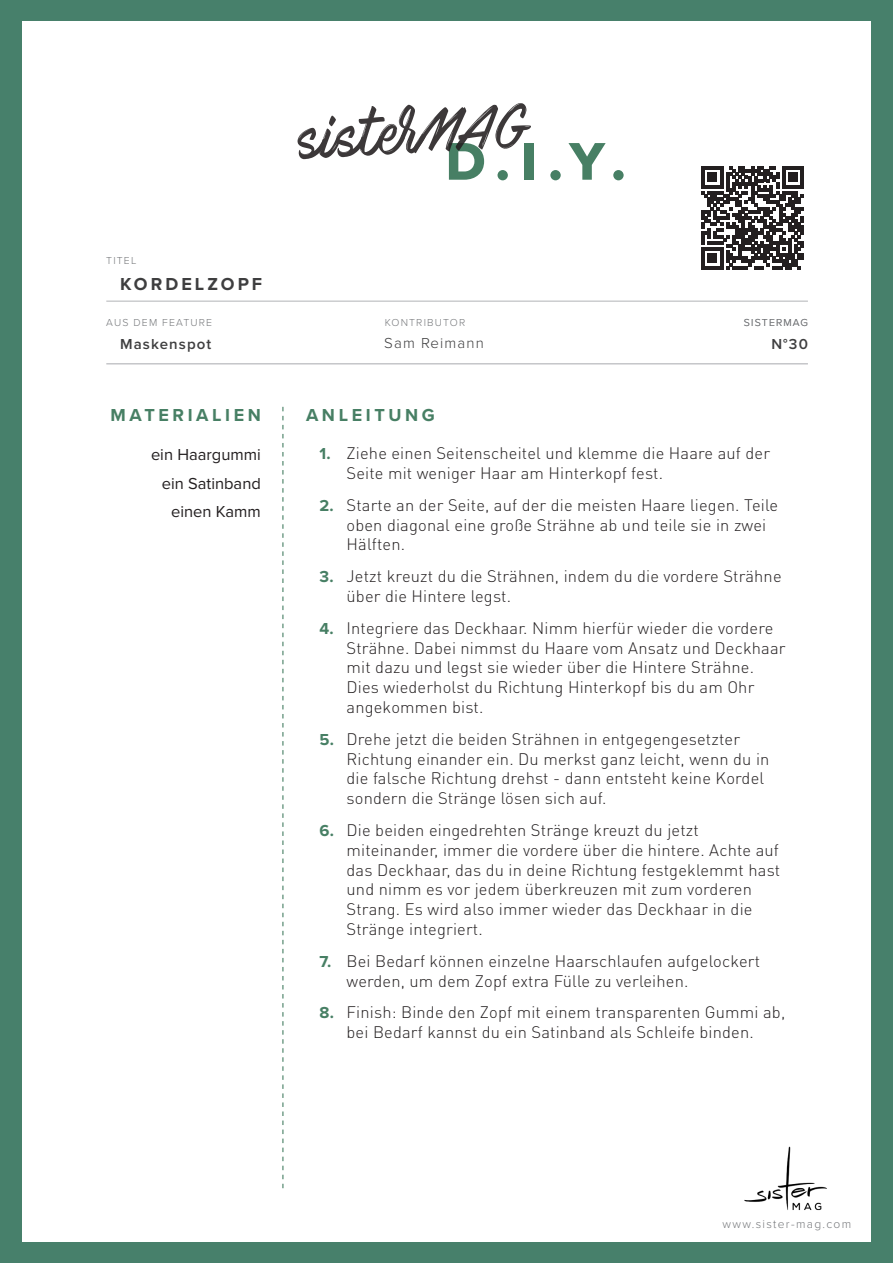
<style>
.page{position:relative;width:893px;height:1263px;background:#47806b}
.page>*{position:absolute;margin:0;border:0;box-sizing:border-box;transform-origin:0 0}
.t1{font:54.9px "Mark My Words";color:#231f20}
.t2{font:54.9px "Proxima Nova Extrabld";color:#477f64}
.t3{font:700 18px "Proxima Nova";letter-spacing:.2em;color:#477f64}
.Rezepttitel{font:700 18px "Proxima Nova";letter-spacing:.17em;color:#3e3e3f}
.t4{font:300 16.5px/19.8px "DIN Pro";letter-spacing:.01em;color:#231f20}
.Materialien{font:16.5px "Proxima Nova";color:#231f20}
.Rezepttitel-2{font:600 15px "Proxima Nova";letter-spacing:.075em;color:#3e3e3f}
.Rezepttitel-3{font:300 15px "Proxima Nova";letter-spacing:.075em;color:#3e3e3f}
.t5{font:300 12px "Proxima Nova";letter-spacing:.11em;color:#76787b}
.t6{font:300 10.5px "Proxima Nova";letter-spacing:.11em;color:#76787b}
.s1{font-family:"Proxima Nova";font-weight:700;color:#477f64}
</style>
<div class="page">
<div style="left:22px;top:21px;width:849px;height:1221px;background:#fff"></div>
<svg style="left:282px;top:407px;width:1px;height:781px"></svg>
<hr style="left:106px;top:301px;width:702px;height:1px;background:#b2b3b7">
<hr style="left:106px;top:363px;width:702px;height:1px;background:#b2b3b7">
<svg style="left:701px;top:167px;width:103px;height:102px"></svg>
<img style="left:744px;top:1146px;width:83px;height:65px">
<p class="t6" style="left:106px;top:253px;width:32px">TITEL</p>
<p class="Rezepttitel" style="left:120px;top:270px;width:144px">KORDELZOPF</p>
<h1 class="t1" style="left:296px;top:108px;width:235px;rotate:-3deg">sisterMAG</h1>
<h1 class="t2" style="left:446px;top:120px;width:182px">D.I.Y.</h1>
<p class="t6" style="left:106px;top:315px;width:107px">AUS DEM FEATURE</p>
<p class="t6" style="left:385px;top:315px;width:82px">KONTRIBUTOR</p>
<p class="t6" style="left:744px;top:315px;width:65px">SISTERMAG</p>
<p class="Rezepttitel-2" style="left:120px;top:333px;width:93px">Maskenspot</p>
<p class="Rezepttitel-3" style="left:384px;top:332px;width:101px">Sam Reimann</p>
<p class="Rezepttitel-2" style="left:771px;top:333px;width:38px">N°30</p>
<p class="t3" style="left:111px;top:402px;width:152px">MATERIALIEN</p>
<p class="t3" style="left:306px;top:402px;width:130px">ANLEITUNG</p>
<p class="Materialien" style="left:151px;top:443px;width:111px">ein Haargummi</p>
<p class="Materialien" style="left:162px;top:471px;width:101px">ein Satinband</p>
<p class="Materialien" style="left:171px;top:499px;width:91px">einen Kamm</p>
<p class="t4" style="left:347px;top:443px;width:425px;text-indent:-27px"><span class="s1">1.</span> Ziehe einen Seitenscheitel und klemme die Haare auf der<br>Seite mit weniger Haar am Hinterkopf fest.</p>
<p class="t4" style="left:347px;top:494px;width:433px;text-indent:-27px"><span class="s1">2.</span> Starte an der Seite, auf der die meisten Haare liegen. Teile oben diagonal eine große Strähne ab und teile sie in zwei<br>Hälften.</p>
<p class="t4" style="left:347px;top:566px;width:437px;text-indent:-27px"><span class="s1">3.</span> Jetzt kreuzt du die Strähnen, indem du die vordere Strähne über die Hintere legst.</p>
<p class="t4" style="left:347px;top:617px;width:441px;text-indent:-27px"><span class="s1">4.</span> Integriere das Deckhaar. Nimm hierfür wieder die vordere Strähne. Dabei nimmst du Haare vom Ansatz und Deckhaar mit dazu und legst sie wieder über die Hintere Strähne.<br>Dies wiederholst du Richtung Hinterkopf bis du am Ohr angekommen bist.</p>
<p class="t4" style="left:347px;top:728px;width:424px;text-indent:-27px"><span class="s1">5.</span> Drehe jetzt die beiden Strähnen in entgegengesetzter Richtung einander ein. Du merkst ganz leicht, wenn du in die falsche Richtung drehst - dann entsteht keine Kordel sondern die Stränge lösen sich auf.</p>
<p class="t4" style="left:347px;top:819px;width:435px;text-indent:-27px"><span class="s1">6.</span> Die beiden eingedrehten Stränge kreuzt du jetzt miteinander, immer die vordere über die hintere. Achte auf das Deckhaar, das du in deine Richtung festgeklemmt hast und nimm es vor jedem überkreuzen mit zum vorderen Strang. Es wird also immer wieder das Deckhaar in die Stränge integriert.</p>
<p class="t4" style="left:347px;top:950px;width:415px;text-indent:-27px"><span class="s1">7.</span> Bei Bedarf können einzelne Haarschlaufen aufgelockert werden, um dem Zopf extra Fülle zu verleihen.</p>
<p class="t4" style="left:320px;top:1002px;width:467px;text-align:center"><span class="s1">8.</span> Finish: Binde den Zopf mit einem transparenten Gummi ab, bei Bedarf kannst du ein Satinband als Schleife binden.</p>
<p class="t5" style="left:722px;top:1215px;width:130px">www.sister-mag.com</p>
</div>
